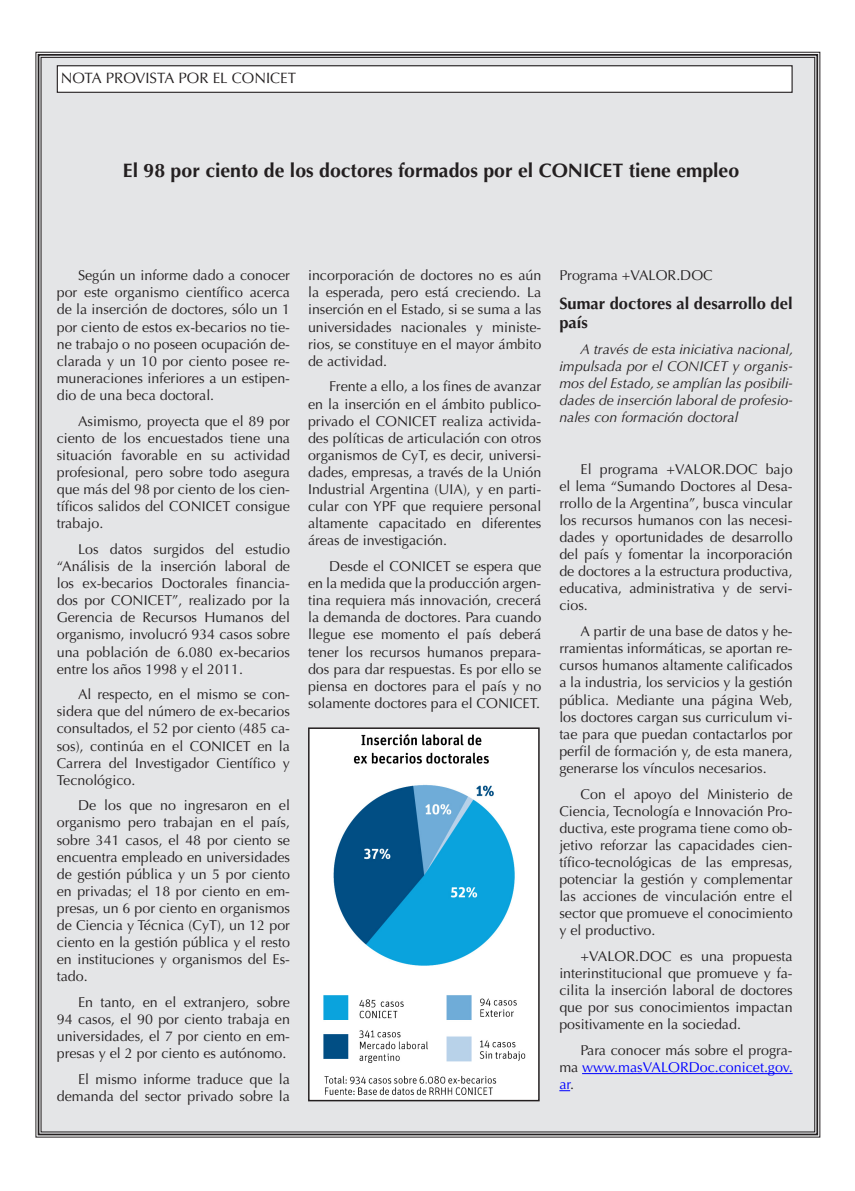
<style>
.page{position:relative;width:855px;height:1191px;background:#fff}
.page>*{position:absolute;margin:0;border:0;box-sizing:border-box;transform-origin:0 0}
.t1{font:700 19.5px "Optima LT Std";color:#231f20}
.t2{font:700 16.5px/19.8px "Optima LT Std";color:#231f20}
.t3{font:15px "Optima LT Std";color:#231f20}
.t4{font:14.25px/17.1px "Optima LT Std";color:#231f20;text-align:justify}
.t5{font:italic 14.25px/17.1px "Optima LT Std";color:#231f20;text-align:justify}
.s1{color:#00f}
</style>
<div class="page">
<div style="left:35px;top:51px;width:785px;height:1087px;background:#e4e5e7"></div>
<div style="left:57px;top:66px;width:735px;height:26px;background:#fff"></div>
<div style="left:57px;top:65px;width:735px;height:28px;border:1px solid #231f20"></div>
<img style="left:311px;top:730px;width:225px;height:368px">
<div style="left:308px;top:727px;width:231px;height:374px;border:2px solid #231f20"></div>
<hr style="left:582px;top:1073px;width:210px;height:1px;background:#00f">
<p class="t3" style="left:61px;top:69px;width:237px">NOTA PROVISTA POR EL CONICET</p>
<p class="t1" style="left:123px;top:159px;width:618px">El 98 por ciento de los doctores formados por el CONICET tiene empleo</p>
<p class="t4" style="left:57px;top:267px;width:235px;text-indent:21px">Según un informe dado a conocer por este organismo científico acerca de la inserción de doctores, sólo un 1 por ciento de estos ex-becarios no tie&shy;ne trabajo o no poseen ocupación de&shy;clarada y un 10 por ciento posee re&shy;muneraciones inferiores a un estipen&shy;dio de una beca doctoral.</p>
<p class="t4" style="left:57px;top:412px;width:235px;text-indent:21px">Asimismo, proyecta que el 89 por ciento de los encuestados tiene una situación favorable en su actividad profesional, pero sobre todo asegura que más del 98 por ciento de los cien&shy;tíficos salidos del CONICET consigue trabajo.</p>
<p class="t4" style="left:57px;top:540px;width:235px;text-indent:21px">Los datos surgidos del estudio “Análisis de la inserción laboral de los ex-becarios Doctorales financia&shy;dos por CONICET”, realizado por la Gerencia de Recursos Humanos del organismo, involucró 934 casos sobre una población de 6.080 ex-becarios entre los años 1998 y el 2011.</p>
<p class="t4" style="left:57px;top:686px;width:235px;text-indent:21px">Al respecto, en el mismo se con&shy;sidera que del número de ex-becarios consultados, el 52 por ciento (485 ca&shy;sos), continúa en el CONICET en la Carrera del Investigador Científico y Tecnológico.</p>
<p class="t4" style="left:57px;top:797px;width:235px;text-indent:21px">De los que no ingresaron en el organismo pero trabajan en el país, sobre 341 casos, el 48 por ciento se encuentra empleado en universidades de gestión pública y un 5 por ciento en privadas; el 18 por ciento en em&shy;presas, un 6 por ciento en organismos de Ciencia y Técnica (CyT), un 12 por ciento en la gestión pública y el resto en instituciones y organismos del Es&shy;tado.</p>
<p class="t4" style="left:57px;top:994px;width:235px;text-indent:21px">En tanto, en el extranjero, sobre 94 casos, el 90 por ciento trabaja en universidades, el 7 por ciento en em&shy;presas y el 2 por ciento es autónomo.</p>
<p class="t4" style="left:57px;top:1070px;width:235px;text-align:right">El mismo informe traduce que la demanda del sector privado sobre la</p>
<p class="t4" style="left:308px;top:267px;width:235px">incorporación de doctores no es aún la esperada, pero está creciendo. La inserción en el Estado, si se suma a las universidades nacionales y ministe&shy;rios, se constituye en el mayor ámbito de actividad.</p>
<p class="t4" style="left:308px;top:378px;width:235px;text-indent:21px">Frente a ello, a los fines de avanzar en la inserción en el ámbito publico&shy;privado el CONICET realiza activida&shy;des políticas de articulación con otros organismos de CyT, es decir, universi&shy;dades, empresas, a través de la Unión Industrial Argentina (UIA), y en parti&shy;cular con YPF que requiere personal altamente capacitado en diferentes áreas de investigación.</p>
<p class="t4" style="left:308px;top:558px;width:235px;text-indent:21px">Desde el CONICET se espera que en la medida que la producción argen&shy;tina requiera más innovación, crecerá la demanda de doctores. Para cuando llegue ese momento el país deberá tener los recursos humanos prepara&shy;dos para dar respuestas. Es por ello se piensa en doctores para el país y no solamente doctores para el CONICET.</p>
<p class="t4" style="left:559px;top:267px;width:155px">Programa +VALOR.DOC</p>
<p class="t2" style="left:559px;top:293px;width:235px">Sumar doctores al desarrollo del país</p>
<p class="t5" style="left:559px;top:341px;width:235px;text-indent:21px">A través de esta iniciativa nacional, impulsada por el CONICET y organis&shy;mos del Estado, se amplían las posibili&shy;dades de inserción laboral de profesio&shy;nales con formación doctoral</p>
<p class="t4" style="left:559px;top:460px;width:235px;text-indent:21px">El programa +VALOR.DOC bajo el lema “Sumando Doctores al Desa&shy;rrollo de la Argentina”, busca vincular los recursos humanos con las necesi&shy;dades y oportunidades de desarrollo del país y fomentar la incorporación de doctores a la estructura productiva, educativa, administrativa y de servi&shy;cios.</p>
<p class="t4" style="left:559px;top:623px;width:235px;text-indent:21px">A partir de una base de datos y he&shy;rramientas informáticas, se aportan re&shy;cursos humanos altamente calificados a la industria, los servicios y la gestión pública. Mediante una página Web, los doctores cargan sus curriculum vi&shy;tae para que puedan contactarlos por perfil de formación y, de esta manera, generarse los vínculos necesarios.</p>
<p class="t4" style="left:559px;top:785px;width:235px;text-indent:21px">Con el apoyo del Ministerio de Ciencia, Tecnología e Innovación Pro&shy;ductiva, este programa tiene como ob&shy;jetivo reforzar las capacidades cien&shy;tífico-tecnológicas de las empresas, potenciar la gestión y complementar las acciones de vinculación entre el sector que promueve el conocimiento y el productivo.</p>
<p class="t4" style="left:559px;top:948px;width:235px;text-indent:21px">+VALOR.DOC es una propuesta interinstitucional que promueve y fa&shy;cilita la inserción laboral de doctores que por sus conocimientos impactan positivamente en la sociedad.</p>
<p class="t4" style="left:559px;top:1042px;width:235px;text-indent:21px">Para conocer más sobre el progra&shy;ma <span class="s1">www.masVALORDoc.conicet.gov. ar</span>.</p>
</div>
